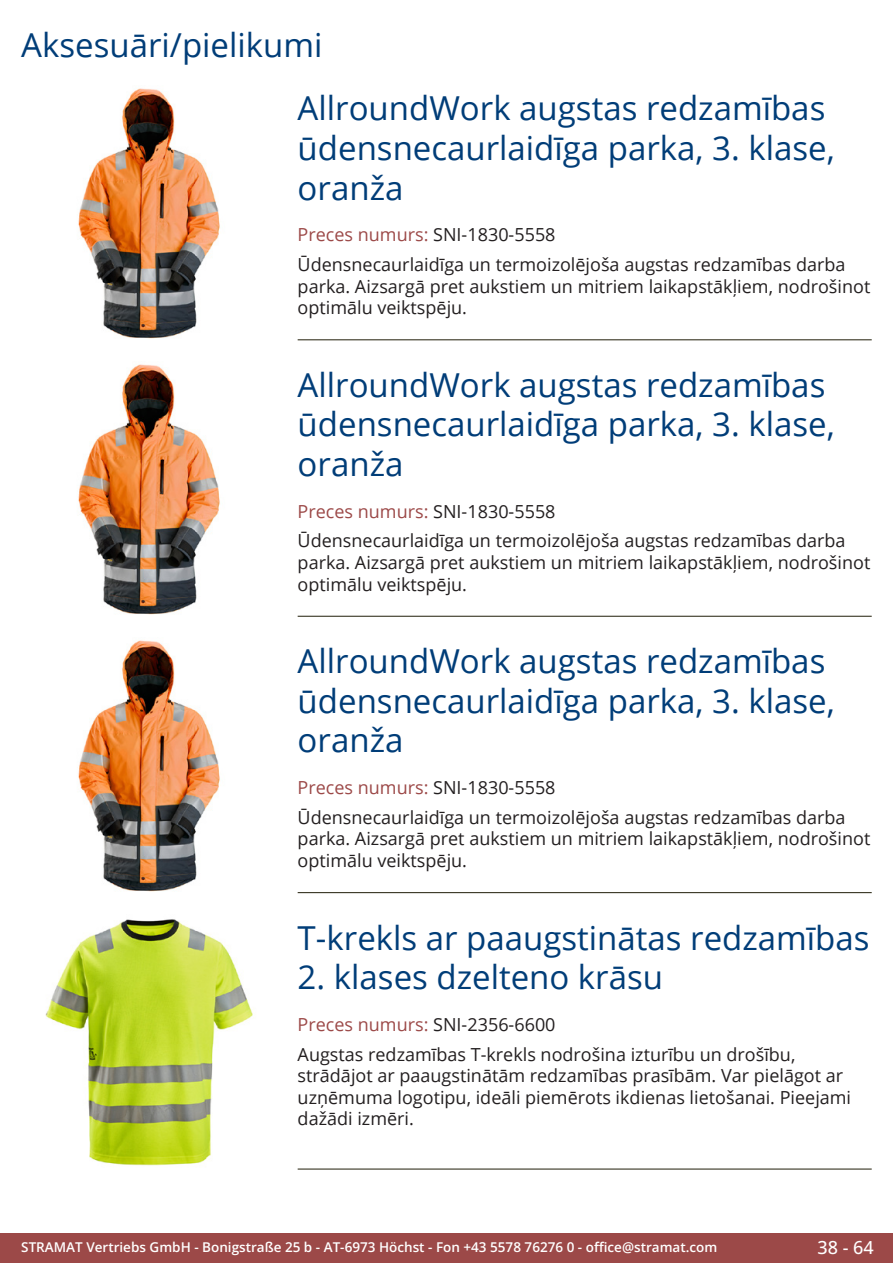
<style>
.page{position:relative;width:893px;height:1263px;background:#fff}
.page>*{position:absolute;margin:0;border:0;box-sizing:border-box;transform-origin:0 0}
.Produkttitel{font:33px/39.6px "Open Sans";color:#003d78}
.RastTitel{font:33px "Open Sans";color:#003d78}
.Beschreibung_Text{font:18px/21.6px "Open Sans";color:#231f20}
.TechDaten_Überschrif{font:18px "Open Sans";color:#9c4948}
.t1{font:500 18px "Open Sans";color:#fff}
.t2{font:600 13.5px "Open Sans";color:#fff}
.s1{color:#231f20}
</style>
<div class="page">
<div style="left:0;top:1233px;width:893px;height:30px;background:#9c4948"></div>
<hr style="left:298px;top:340px;width:574px;height:1px;background:#201d08">
<hr style="left:298px;top:616px;width:574px;height:1px;background:#201d08">
<hr style="left:298px;top:892px;width:574px;height:1px;background:#201d08">
<hr style="left:298px;top:1169px;width:574px;height:1px;background:#201d08">
<img style="left:78px;top:88px;width:142px;height:251px">
<img style="left:78px;top:364px;width:142px;height:251px">
<img style="left:78px;top:640px;width:142px;height:252px">
<img style="left:45px;top:919px;width:208px;height:247px">
<p class="RastTitel" style="left:21px;top:22px;width:303px">Aksesuāri/pielikumi</p>
<p class="Produkttitel" style="left:298px;top:88px;width:539px">AllroundWork augstas redzamības ūdensnecaurlaidīga parka, 3. klase, oranža</p>
<p class="TechDaten_Überschrif" style="left:298px;top:222px;width:259px">Preces numurs: <span class="s1">SNI-1830-5558</span></p>
<p class="Beschreibung_Text" style="left:298px;top:253px;width:574px">Ūdensnecaurlaidīga un termoizolējoša augstas redzamības darba parka. Aizsargā pret aukstiem un mitriem laikapstākļiem, nodrošinot optimālu veiktspēju.</p>
<p class="Produkttitel" style="left:298px;top:364px;width:539px">AllroundWork augstas redzamības ūdensnecaurlaidīga parka, 3. klase, oranža</p>
<p class="TechDaten_Überschrif" style="left:298px;top:499px;width:259px">Preces numurs: <span class="s1">SNI-1830-5558</span></p>
<p class="Beschreibung_Text" style="left:298px;top:530px;width:574px">Ūdensnecaurlaidīga un termoizolējoša augstas redzamības darba parka. Aizsargā pret aukstiem un mitriem laikapstākļiem, nodrošinot optimālu veiktspēju.</p>
<p class="Produkttitel" style="left:298px;top:640px;width:539px">AllroundWork augstas redzamības ūdensnecaurlaidīga parka, 3. klase, oranža</p>
<p class="TechDaten_Überschrif" style="left:298px;top:775px;width:259px">Preces numurs: <span class="s1">SNI-1830-5558</span></p>
<p class="Beschreibung_Text" style="left:298px;top:806px;width:574px">Ūdensnecaurlaidīga un termoizolējoša augstas redzamības darba parka. Aizsargā pret aukstiem un mitriem laikapstākļiem, nodrošinot optimālu veiktspēju.</p>
<p class="Produkttitel" style="left:298px;top:917px;width:573px">T-krekls ar paaugstinātas redzamības</p>
<p class="Produkttitel" style="left:298px;top:956px;width:367px">2. klases dzelteno krāsu</p>
<p class="TechDaten_Überschrif" style="left:298px;top:1012px;width:259px">Preces numurs: <span class="s1">SNI-2356-6600</span></p>
<p class="Beschreibung_Text" style="left:298px;top:1043px;width:555px">Augstas redzamības T-krekls nodrošina izturību un drošību, strādājot ar paaugstinātām redzamības prasībām. Var pielāgot ar uzņēmuma logotipu, ideāli piemērots ikdienas lietošanai. Pieejami dažādi izmēri.</p>
<p class="t2" style="left:21px;top:1238px;width:698px">STRAMAT Vertriebs GmbH - Bonigstraße 25 b - AT-6973 Höchst - Fon +43 5578 76276 0 - office@stramat.com</p>
<p class="t1" style="left:817px;top:1234px;width:58px">38 - 64</p>
</div>
